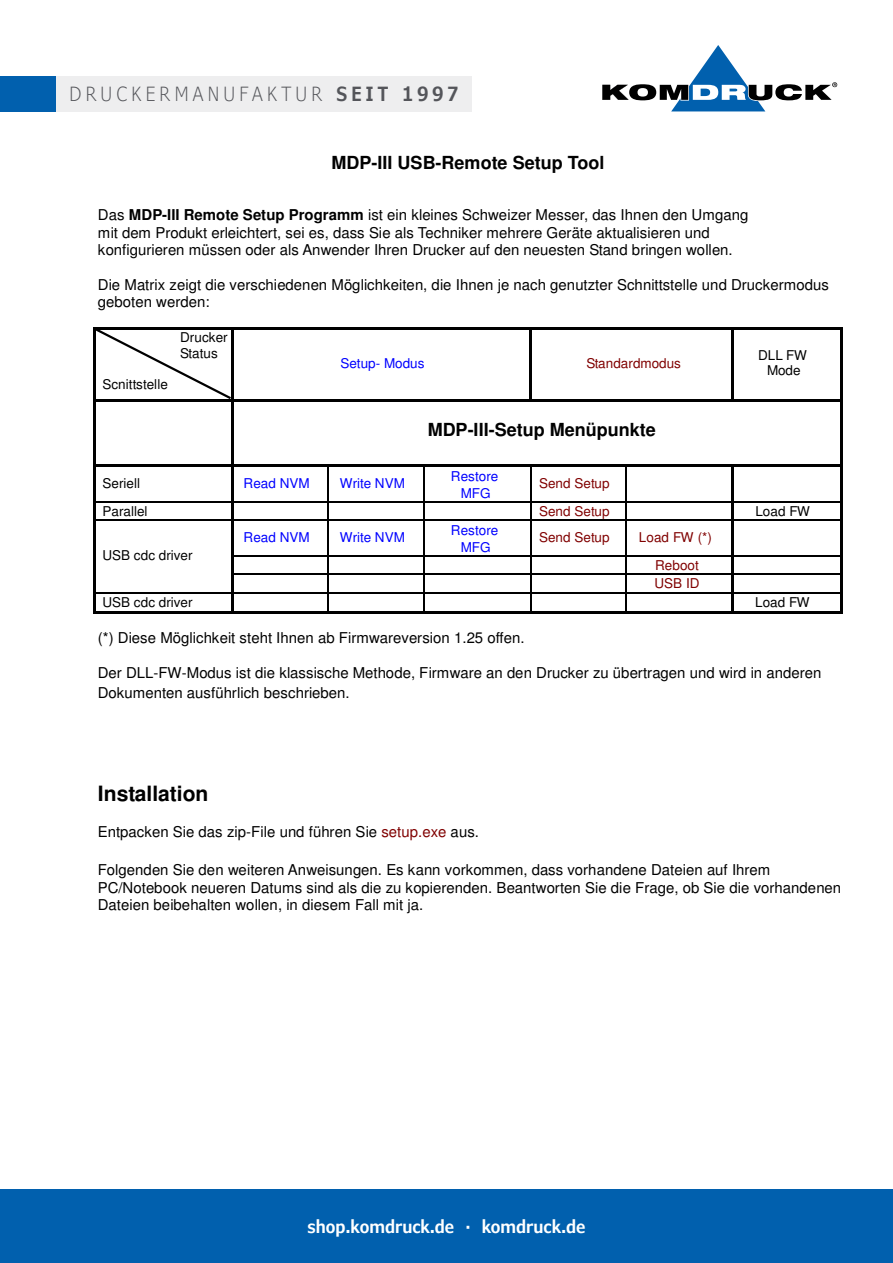
<style>
.page{position:relative;width:893px;height:1263px;background:#fff}
.page>*{position:absolute;margin:0;border:0;box-sizing:border-box;transform-origin:0 0}
.t1{font:700 21px "Helvetica";color:#000}
.t2{font:300 condensed 19.5px/14.4px "Verdana Pro";letter-spacing:.22em;color:#54555a}
.t3{font:700 18px "Helvetica";color:#000}
.t4{font:600 condensed 18px "Verdana Pro";color:#fff}
.t5{font:15px/17.4px "Helvetica";color:#000}
.t6{font:13.5px/15.5px "Helvetica";letter-spacing:.005em;color:#000}
.t7{font:13.5px/17.1px "Helvetica";letter-spacing:.005em;color:#00f;text-align:center}
.t8{font:13.5px/28px "Helvetica";letter-spacing:.005em;color:#800000;text-align:center}
.s1{font-weight:600}
.s2{font-weight:700}
.s3{color:#800000}
</style>
<div class="page">
<div style="left:0;top:1190px;width:893px;height:73px;background:#0160ae"></div>
<div style="left:56px;top:76px;width:416px;height:36px;background:#eeeeef"></div>
<div style="left:0;top:76px;width:56px;height:36px;background:#0160ae"></div>
<svg style="left:602px;top:45px;width:235px;height:66px"></svg>
<hr style="left:234px;top:327px;width:295px;height:3px;background:#000">
<hr style="left:532px;top:327px;width:200px;height:3px;background:#000">
<hr style="left:734px;top:327px;width:106px;height:3px;background:#000">
<hr style="left:529px;top:330px;width:3px;height:69px;background:#000">
<hr style="left:732px;top:330px;width:2px;height:69px;background:#000">
<hr style="left:840px;top:330px;width:2px;height:69px;background:#000">
<svg style="left:93px;top:327px;width:141px;height:75px"></svg>
<hr style="left:234px;top:399px;width:295px;height:3px;background:#000">
<hr style="left:532px;top:399px;width:200px;height:3px;background:#000">
<hr style="left:734px;top:399px;width:106px;height:3px;background:#000">
<hr style="left:93px;top:402px;width:2px;height:63px;background:#000">
<hr style="left:232px;top:402px;width:2px;height:63px;background:#000">
<hr style="left:840px;top:402px;width:2px;height:63px;background:#000">
<hr style="left:95px;top:465px;width:137px;height:2px;background:#000">
<hr style="left:234px;top:465px;width:94px;height:2px;background:#000">
<hr style="left:330px;top:465px;width:94px;height:2px;background:#000">
<hr style="left:426px;top:465px;width:104px;height:2px;background:#000">
<hr style="left:532px;top:465px;width:94px;height:2px;background:#000">
<hr style="left:628px;top:465px;width:104px;height:2px;background:#000">
<hr style="left:734px;top:465px;width:106px;height:2px;background:#000">
<hr style="left:93px;top:467px;width:2px;height:34px;background:#000">
<hr style="left:232px;top:467px;width:2px;height:34px;background:#000">
<hr style="left:328px;top:467px;width:1px;height:34px;background:#000">
<hr style="left:424px;top:467px;width:1px;height:34px;background:#000">
<hr style="left:530px;top:467px;width:1px;height:34px;background:#000">
<hr style="left:626px;top:467px;width:1px;height:34px;background:#000">
<hr style="left:732px;top:467px;width:2px;height:34px;background:#000">
<hr style="left:840px;top:467px;width:2px;height:34px;background:#000">
<hr style="left:95px;top:501px;width:137px;height:1px;background:#000">
<hr style="left:234px;top:501px;width:94px;height:1px;background:#000">
<hr style="left:329px;top:501px;width:95px;height:1px;background:#000">
<hr style="left:425px;top:501px;width:105px;height:1px;background:#000">
<hr style="left:531px;top:501px;width:95px;height:1px;background:#000">
<hr style="left:627px;top:501px;width:105px;height:1px;background:#000">
<hr style="left:734px;top:501px;width:106px;height:1px;background:#000">
<svg style="left:93px;top:501px;width:2px;height:20px"></svg>
<hr style="left:95px;top:520px;width:137px;height:1px;background:#000">
<svg style="left:232px;top:501px;width:2px;height:20px"></svg>
<hr style="left:234px;top:520px;width:94px;height:1px;background:#000">
<svg style="left:328px;top:501px;width:1px;height:20px"></svg>
<hr style="left:329px;top:520px;width:95px;height:1px;background:#000">
<svg style="left:424px;top:501px;width:1px;height:20px"></svg>
<hr style="left:425px;top:520px;width:105px;height:1px;background:#000">
<svg style="left:530px;top:501px;width:1px;height:20px"></svg>
<hr style="left:531px;top:520px;width:95px;height:1px;background:#000">
<svg style="left:626px;top:501px;width:1px;height:20px"></svg>
<hr style="left:627px;top:520px;width:105px;height:1px;background:#000">
<svg style="left:732px;top:501px;width:2px;height:20px"></svg>
<hr style="left:734px;top:520px;width:106px;height:1px;background:#000">
<svg style="left:840px;top:501px;width:2px;height:20px"></svg>
<hr style="left:93px;top:521px;width:2px;height:34px;background:#000">
<hr style="left:232px;top:521px;width:2px;height:34px;background:#000">
<hr style="left:328px;top:521px;width:1px;height:34px;background:#000">
<hr style="left:424px;top:521px;width:1px;height:34px;background:#000">
<hr style="left:530px;top:521px;width:1px;height:34px;background:#000">
<hr style="left:626px;top:521px;width:1px;height:34px;background:#000">
<hr style="left:732px;top:521px;width:2px;height:34px;background:#000">
<hr style="left:840px;top:521px;width:2px;height:34px;background:#000">
<hr style="left:234px;top:555px;width:94px;height:1px;background:#000">
<hr style="left:329px;top:555px;width:95px;height:1px;background:#000">
<hr style="left:425px;top:555px;width:105px;height:1px;background:#000">
<hr style="left:531px;top:555px;width:95px;height:1px;background:#000">
<hr style="left:627px;top:555px;width:105px;height:1px;background:#000">
<hr style="left:734px;top:555px;width:106px;height:1px;background:#000">
<hr style="left:234px;top:574px;width:94px;height:1px;background:#000">
<hr style="left:329px;top:574px;width:95px;height:1px;background:#000">
<hr style="left:425px;top:574px;width:105px;height:1px;background:#000">
<hr style="left:531px;top:574px;width:95px;height:1px;background:#000">
<hr style="left:627px;top:574px;width:105px;height:1px;background:#000">
<hr style="left:734px;top:574px;width:106px;height:1px;background:#000">
<hr style="left:95px;top:592px;width:137px;height:1px;background:#000">
<hr style="left:234px;top:592px;width:94px;height:1px;background:#000">
<hr style="left:329px;top:592px;width:95px;height:1px;background:#000">
<hr style="left:425px;top:592px;width:105px;height:1px;background:#000">
<hr style="left:531px;top:592px;width:95px;height:1px;background:#000">
<hr style="left:627px;top:592px;width:105px;height:1px;background:#000">
<hr style="left:734px;top:592px;width:106px;height:1px;background:#000">
<svg style="left:93px;top:555px;width:2px;height:58px"></svg>
<hr style="left:95px;top:611px;width:137px;height:2px;background:#000">
<svg style="left:232px;top:555px;width:2px;height:58px"></svg>
<hr style="left:234px;top:611px;width:94px;height:2px;background:#000">
<svg style="left:328px;top:555px;width:2px;height:58px"></svg>
<hr style="left:330px;top:611px;width:94px;height:2px;background:#000">
<svg style="left:424px;top:555px;width:2px;height:58px"></svg>
<hr style="left:426px;top:611px;width:104px;height:2px;background:#000">
<svg style="left:530px;top:555px;width:2px;height:58px"></svg>
<hr style="left:532px;top:611px;width:94px;height:2px;background:#000">
<svg style="left:626px;top:555px;width:2px;height:58px"></svg>
<hr style="left:628px;top:611px;width:104px;height:2px;background:#000">
<svg style="left:732px;top:555px;width:2px;height:58px"></svg>
<hr style="left:734px;top:611px;width:106px;height:2px;background:#000">
<svg style="left:840px;top:555px;width:2px;height:58px"></svg>
<h2 class="t2" style="left:69px;top:73px;width:405px;text-indent:14px">DRUCKERMANUFAKTUR <span class="s1">SEIT 1997<br></span>DRUCKERMANUFAKTUR <span class="s1">SEIT 1997</span></h2>
<p class="t3" style="left:332px;top:155px;width:274px">MDP-III USB-Remote Setup Tool</p>
<p class="t5" style="left:98px;top:206px;width:652px">Das <span class="s2">MDP-III Remote Setup Programm</span> ist ein kleines Schweizer Messer, das Ihnen den Umgang mit dem Produkt erleichtert, sei es, dass Sie als Techniker mehrere Geräte aktualisieren und konfigurieren müssen oder als Anwender Ihren Drucker auf den neuesten Stand bringen wollen.</p>
<p class="t5" style="left:98px;top:276px;width:732px;line-height:17px">Die Matrix zeigt die verschiedenen Möglichkeiten, die Ihnen je nach genutzter Schnittstelle und Druckermodus geboten werden:</p>
<p class="t6" style="left:180px;top:330px;width:49px">Drucker<br>Status</p>
<p class="t6" style="left:102px;top:377px;width:67px">Scnittstelle</p>
<p class="t7" style="left:340px;top:355px;width:86px">Setup- Modus</p>
<p class="t8" style="left:586px;top:350px;width:96px">Standardmodus</p>
<p class="t6" style="left:758px;top:347px;width:50px;text-align:center">DLL FW<br>Mode</p>
<p class="t3" style="left:428px;top:422px;width:230px">MDP-III-Setup Menüpunkte</p>
<p class="t6" style="left:102px;top:475px;width:39px">Seriell</p>
<p class="t7" style="left:244px;top:475px;width:68px">Read NVM</p>
<p class="t7" style="left:340px;top:475px;width:67px">Write NVM</p>
<p class="t7" style="left:451px;top:467px;width:49px">Restore<br>MFG</p>
<p class="t8" style="left:539px;top:469px;width:72px">Send Setup</p>
<p class="t6" style="left:102px;top:503px;width:47px">Parallel</p>
<p class="t8" style="left:539px;top:497px;width:72px">Send Setup</p>
<p class="t6" style="left:755px;top:503px;width:56px">Load FW</p>
<p class="t6" style="left:102px;top:548px;width:92px">USB cdc driver</p>
<p class="t7" style="left:244px;top:529px;width:68px">Read NVM</p>
<p class="t7" style="left:340px;top:529px;width:67px">Write NVM</p>
<p class="t7" style="left:451px;top:521px;width:49px">Restore<br>MFG</p>
<p class="t8" style="left:539px;top:523px;width:72px">Send Setup</p>
<p class="t8" style="left:639px;top:523px;width:74px">Load FW (*)<br>Reboot</p>
<p class="t8" style="left:654px;top:570px;width:47px">USB ID</p>
<p class="t6" style="left:102px;top:594px;width:92px">USB cdc driver</p>
<p class="t6" style="left:755px;top:594px;width:56px">Load FW</p>
<p class="t5" style="left:98px;top:629px;width:428px">(*) Diese Möglichkeit steht Ihnen ab Firmwareversion 1.25 offen.</p>
<p class="t5" style="left:98px;top:663px;width:725px;line-height:19.5px">Der DLL-FW-Modus ist die klassische Methode, Firmware an den Drucker zu übertragen und wird in anderen<br>Dokumenten ausführlich beschrieben.</p>
<h1 class="t1" style="left:98px;top:786px;width:112px">Installation</h1>
<p class="t5" style="left:98px;top:823px;width:383px">Entpacken Sie das zip-File und führen Sie <span class="s3">setup.exe</span> aus.</p>
<p class="t5" style="left:98px;top:861px;width:745px">Folgenden Sie den weiteren Anweisungen. Es kann vorkommen, dass vorhandene Dateien auf Ihrem<br>PC/Notebook neueren Datums sind als die zu kopierenden. Beantworten Sie die Frage, ob Sie die vorhandenen<br>Dateien beibehalten wollen, in diesem Fall mit ja.</p>
<p class="t4" style="left:308px;top:1215px;width:279px">shop.komdruck.de · komdruck.de</p>
</div>
